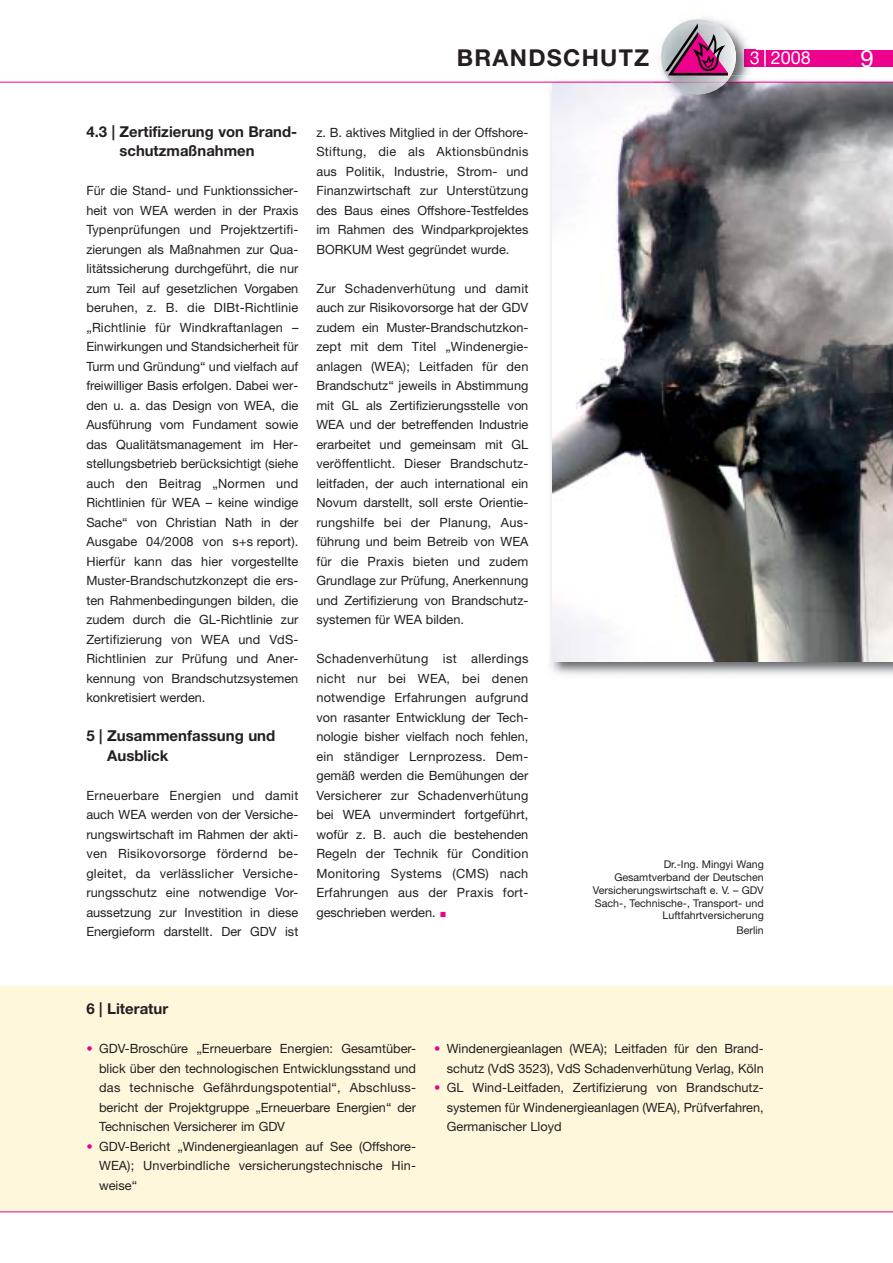
<style>
.page{position:relative;width:893px;height:1263px;background:#fff}
.page>*{position:absolute;margin:0;border:0;box-sizing:border-box;transform-origin:0 0}
.t1{font:24px "Helvetica Neue";color:#fff}
.t2{font:700 23.25px "Helvetica Neue";letter-spacing:.055em;color:#231f20}
.t3{font:18px "Helvetica Neue";color:#fff}
.t4{font:700 15px/19.5px "Helvetica Neue";color:#231f20}
.t5{font:12.75px/19.5px "Helvetica Neue";color:#231f20;text-align:justify}
.t6{font:10.65px/12.8px "Helvetica Neue";color:#231f20;text-align:right}
.s1{color:#ec008c}
</style>
<div class="page">
<div style="left:0;top:987px;width:892px;height:225px;background:#fff7dc"></div>
<img style="left:546px;top:80px;width:346px;height:595px">
<img style="left:553px;top:83px;width:339px;height:579px">
<hr style="left:0;top:1211px;width:892px;height:1px;background:#ec008c">
<hr style="left:0;top:82px;width:892px;height:1px;background:#ec008c">
<div style="left:745px;top:50px;width:147px;height:16px;background:#ec008c"></div>
<svg style="left:764px;top:50px;width:2px;height:16px"></svg>
<img style="left:660px;top:18px;width:96px;height:57px">
<img style="left:726px;top:75px;width:30px;height:8px">
<img style="left:654px;top:75px;width:12px;height:7px">
<img style="left:654px;top:83px;width:102px;height:31px">
<svg style="left:654px;top:82px;width:16px;height:1px"></svg>
<img style="left:745px;top:50px;width:11px;height:16px">
<svg style="left:750px;top:51px;width:6px;height:13px"></svg>
<img style="left:661px;top:19px;width:75px;height:56px">
<img style="left:666px;top:75px;width:65px;height:7px">
<img style="left:670px;top:82px;width:56px;height:12px">
<svg style="left:665px;top:23px;width:63px;height:53px;background:#a96c93"></svg>
<h2 class="t2" style="left:457px;top:50px;width:194px">BRANDSCHUTZ</h2>
<h3 class="t3" style="left:750px;top:51px;width:63px">3 2008</h3>
<h1 class="t1" style="left:860px;top:49px;width:15px">9</h1>
<p class="t4" style="left:120px;top:123px;width:179px;text-indent:-33px">4.3 | Zertifizierung von Brand&shy;schutzmaßnahmen</p>
<p class="t5" style="left:86px;top:182px;width:214px">Für die Stand- und Funktionssicher&shy;heit von WEA werden in der Praxis Typenprüfungen und Projektzertifi&shy;zierungen als Maßnahmen zur Qua&shy;litätssicherung durchgeführt, die nur zum Teil auf gesetzlichen Vorgaben beruhen, z. B. die DIBt-Richtlinie „Richtlinie für Windkraftanlagen – Einwirkungen und Standsicherheit für Turm und Gründung“ und vielfach auf freiwilliger Basis erfolgen. Dabei wer&shy;den u. a. das Design von WEA, die Ausführung vom Fundament sowie das Qualitätsmanagement im Her&shy;stellungsbetrieb berücksichtigt (siehe auch den Beitrag „Normen und Richtlinien für WEA – keine windige Sache“ von Christian Nath in der Ausgabe 04/2008 von s+s report).<br>Hierfür kann das hier vorgestellte Muster-Brandschutzkonzept die ers&shy;ten Rahmenbedingungen bilden, die zudem durch die GL-Richtlinie zur Zertifizierung von WEA und VdS-Richtlinien zur Prüfung und Aner&shy;kennung von Brandschutzsystemen konkretisiert werden.</p>
<p class="t4" style="left:107px;top:727px;width:170px;text-indent:-21px">5 | Zusammenfassung und<br>Ausblick</p>
<p class="t5" style="left:86px;top:787px;width:213px">Erneuerbare Energien und damit auch WEA werden von der Versiche&shy;rungswirtschaft im Rahmen der akti&shy;ven Risikovorsorge fördernd be&shy;gleitet, da verlässlicher Versiche&shy;rungsschutz eine notwendige Vor&shy;aussetzung zur Investition in diese Energieform darstellt. Der GDV ist</p>
<p class="t5" style="left:316px;top:124px;width:213px">z. B. aktives Mitglied in der Offshore-Stiftung, die als Aktionsbündnis aus Politik, Industrie, Strom- und Finanzwirtschaft zur Unterstützung des Baus eines Offshore-Testfeldes im Rahmen des Windparkprojektes BORKUM West gegründet wurde.</p>
<p class="t5" style="left:316px;top:280px;width:214px">Zur Schadenverhütung und damit auch zur Risikovorsorge hat der GDV zudem ein Muster-Brandschutzkon&shy;zept mit dem Titel „Windenergie&shy;anlagen (WEA); Leitfaden für den Brandschutz“ jeweils in Abstimmung mit GL als Zertifizierungsstelle von WEA und der betreffenden Industrie erarbeitet und gemeinsam mit GL veröffentlicht. Dieser Brandschutz&shy;leitfaden, der auch international ein Novum darstellt, soll erste Orientie&shy;rungshilfe bei der Planung, Aus&shy;führung und beim Betreib von WEA für die Praxis bieten und zudem Grundlage zur Prüfung, Anerkennung und Zertifizierung von Brandschutz&shy;systemen für WEA bilden.</p>
<p class="t5" style="left:316px;top:650px;width:214px">Schadenverhütung ist allerdings nicht nur bei WEA, bei denen notwendige Erfahrungen aufgrund von rasanter Entwicklung der Tech&shy;nologie bisher vielfach noch fehlen, ein ständiger Lernprozess. Dem&shy;gemäß werden die Bemühungen der Versicherer zur Schadenverhütung bei WEA unvermindert fortgeführt, wofür z. B. auch die bestehenden Regeln der Technik für Condition Monitoring Systems (CMS) nach Erfahrungen aus der Praxis fort&shy;geschrieben werden.</p>
<p class="t6" style="left:593px;top:859px;width:172px">Dr.-Ing. Mingyi Wang<br>Gesamtverband der Deutschen<br>Versicherungswirtschaft e. V. – GDV<br>Sach-, Technische-, Transport- und<br>Luftfahrtversicherung</p>
<p class="t6" style="left:736px;top:925px;width:29px">Berlin</p>
<p class="t4" style="left:86px;top:1000px;width:83px">6 | Literatur</p>
<p class="t5" style="left:99px;top:1040px;width:318px;text-indent:-13px"><span class="s1">•</span> GDV-Broschüre „Erneuerbare Energien: Gesamtüber&shy;blick über den technologischen Entwicklungsstand und das technische Gefährdungspotential“, Abschluss&shy;bericht der Projektgruppe „Erneuerbare Energien“ der Technischen Versicherer im GDV</p>
<p class="t5" style="left:99px;top:1138px;width:318px;text-indent:-13px"><span class="s1">•</span> GDV-Bericht „Windenergieanlagen auf See (Offshore-WEA); Unverbindliche versicherungstechnische Hin&shy;weise“</p>
<p class="t5" style="left:434px;top:1040px;width:331px;text-align:right"><span class="s1">•</span> Windenergieanlagen (WEA); Leitfaden für den Brand&shy;schutz (VdS 3523), VdS Schadenverhütung Verlag, Köln</p>
<p class="t5" style="left:447px;top:1079px;width:318px;text-indent:-13px"><span class="s1">•</span> GL Wind-Leitfaden, Zertifizierung von Brandschutz&shy;systemen für Windenergieanlagen (WEA), Prüfverfahren, Germanischer Lloyd</p>
</div>
